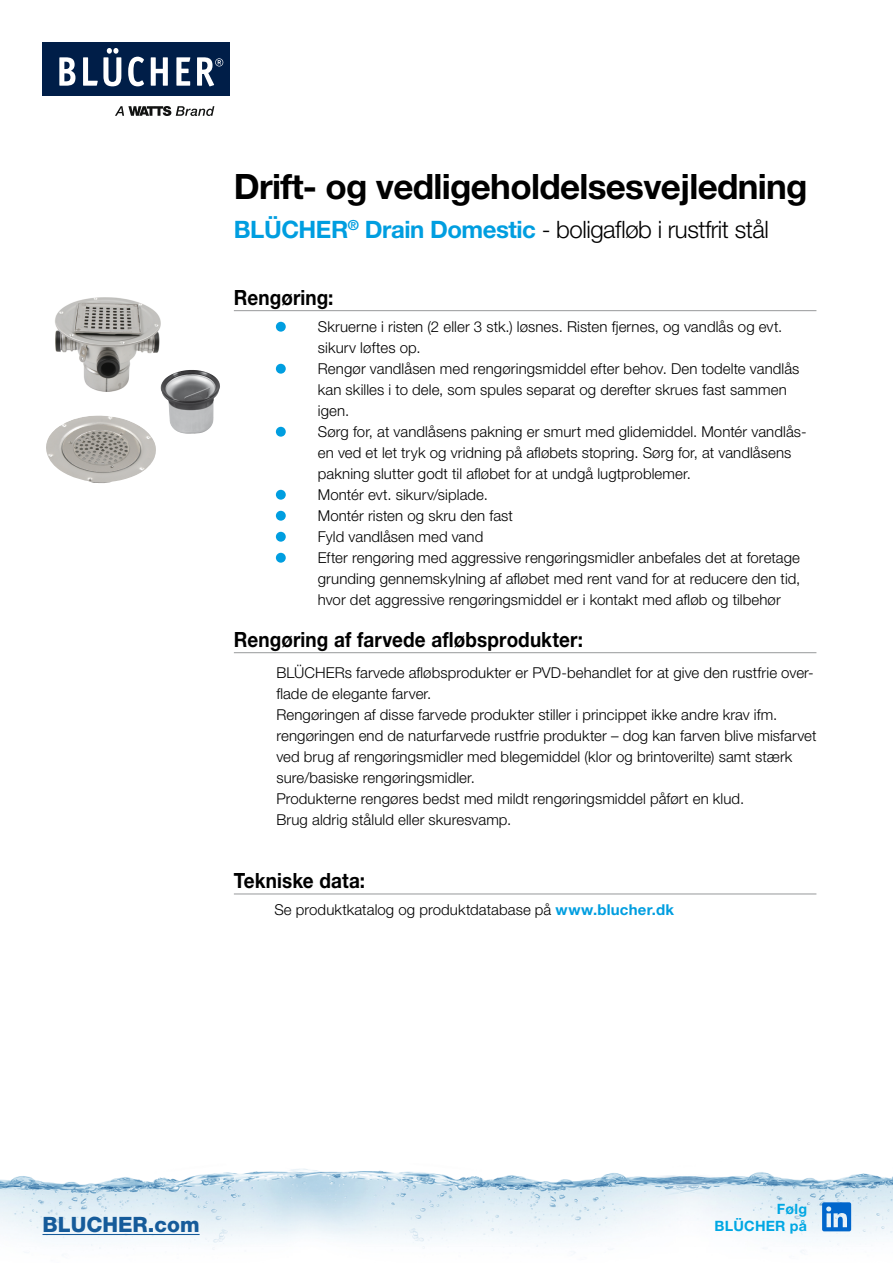
<style>
.page{position:relative;width:893px;height:1263px;background:#fff}
.page>*{position:absolute;margin:0;border:0;box-sizing:border-box;transform-origin:0 0}
.t1{font:700 34.95px "Helvetica Neue LT Std";letter-spacing:-.02em;color:#000}
.t2{font:300 24px "Helvetica Neue LT Std";letter-spacing:-.02em;color:#000}
.t3{font:800 21.15px "Helvetica Neue LT Std";color:#165b9a}
.t4{font:700 21px "Helvetica Neue LT Std";letter-spacing:.005em;color:#000;scale:.9 1}
.t5{font:300 15px/21px "Helvetica Neue LT Std";letter-spacing:.005em;color:#000}
.t6{font:700 14.25px/17.1px "Helvetica Neue LT Std";letter-spacing:.015em;color:#00a7e3;text-align:right}
.s1{font-weight:700;color:#009ee0}
</style>
<div class="page">
<div style="left:43px;top:43px;width:187px;height:53px;background:#001e48"></div>
<svg style="left:115px;top:106px;width:99px;height:10px"></svg>
<svg style="left:59px;top:57px;width:16px;height:29px"></svg>
<svg style="left:128px;top:57px;width:16px;height:29px"></svg>
<svg style="left:151px;top:57px;width:17px;height:29px"></svg>
<svg style="left:176px;top:57px;width:14px;height:29px"></svg>
<svg style="left:197px;top:57px;width:26px;height:29px"></svg>
<svg style="left:83px;top:48px;width:38px;height:38px"></svg>
<img style="left:0;top:1168px;width:893px;height:85px">
<hr style="left:43px;top:1234px;width:157px;height:1px;background:#165b9a">
<svg style="left:822px;top:1202px;width:29px;height:29px"></svg>
<img style="left:55px;top:297px;width:111px;height:99px">
<img style="left:46px;top:415px;width:110px;height:68px">
<img style="left:161px;top:370px;width:32px;height:25px">
<hr style="left:234px;top:310px;width:582px;height:1px;background:#9c9e9f">
<hr style="left:234px;top:652px;width:582px;height:1px;background:#9c9e9f">
<hr style="left:234px;top:893px;width:582px;height:1px;background:#9c9e9f">
<div style="left:276px;top:322px;width:10px;height:10px;background:#009ee0;border-radius:50%"></div>
<div style="left:276px;top:364px;width:10px;height:10px;background:#009ee0;border-radius:50%"></div>
<div style="left:276px;top:427px;width:10px;height:10px;background:#009ee0;border-radius:50%"></div>
<div style="left:276px;top:490px;width:10px;height:10px;background:#009ee0;border-radius:50%"></div>
<div style="left:276px;top:511px;width:10px;height:10px;background:#009ee0;border-radius:50%"></div>
<div style="left:276px;top:532px;width:10px;height:10px;background:#009ee0;border-radius:50%"></div>
<div style="left:276px;top:553px;width:10px;height:10px;background:#009ee0;border-radius:50%"></div>
<h1 class="t1" style="left:234px;top:165px;width:575px">Drift- og vedligeholdelsesvejledning</h1>
<h2 class="t2" style="left:234px;top:215px;width:536px"><span class="s1">BLÜCHER</span><sup>®</sup> <span class="s1">Drain Domestic</span> - boligafløb i rustfrit stål</h2>
<h3 class="t4" style="left:234px;top:284px;width:112px">Rengøring:</h3>
<p class="t5" style="left:318px;top:315px;width:490px">Skruerne i risten (2 eller 3 stk.) løsnes. Risten fjernes, og vandlås og evt. sikurv løftes op.<br>Rengør vandlåsen med rengøringsmiddel efter behov. Den todelte vandlås kan skilles i to dele, som spules separat og derefter skrues fast sammen igen.<br>Sørg for, at vandlåsens pakning er smurt med glidemiddel. Montér vandlås&shy;en ved et let tryk og vridning på afløbets stopring. Sørg for, at vandlåsens pakning slutter godt til afløbet for at undgå lugtproblemer.<br>Montér evt. sikurv/siplade.<br>Montér risten og skru den fast<br>Fyld vandlåsen med vand<br>Efter rengøring med aggressive rengøringsmidler anbefales det at foretage grunding gennemskylning af afløbet med rent vand for at reducere den tid, hvor det aggressive rengøringsmiddel er i kontakt med afløb og tilbehør</p>
<h3 class="t4" style="left:234px;top:626px;width:389px">Rengøring af farvede afløbsprodukter:</h3>
<p class="t5" style="left:276px;top:662px;width:542px">BLÜCHERs farvede afløbsprodukter er PVD-behandlet for at give den rustfrie over&shy;flade de elegante farver.<br>Rengøringen af disse farvede produkter stiller i princippet ikke andre krav ifm. rengøringen end de naturfarvede rustfrie produkter – dog kan farven blive misfarvet ved brug af rengøringsmidler med blegemiddel (klor og brintoverilte) samt stærk sure/basiske rengøringsmidler.<br>Produkterne rengøres bedst med mildt rengøringsmiddel påført en klud.<br>Brug aldrig ståluld eller skuresvamp.</p>
<h3 class="t4" style="left:234px;top:867px;width:147px">Tekniske data:</h3>
<p class="t5" style="left:274px;top:899px;width:401px">Se produktkatalog og produktdatabase på <span class="s1">www.blucher.dk</span></p>
<h3 class="t3" style="left:43px;top:1212px;width:159px">BLUCHER.com</h3>
<p class="t6" style="left:715px;top:1200px;width:94px">Følg<br>BLÜCHER på</p>
</div>
